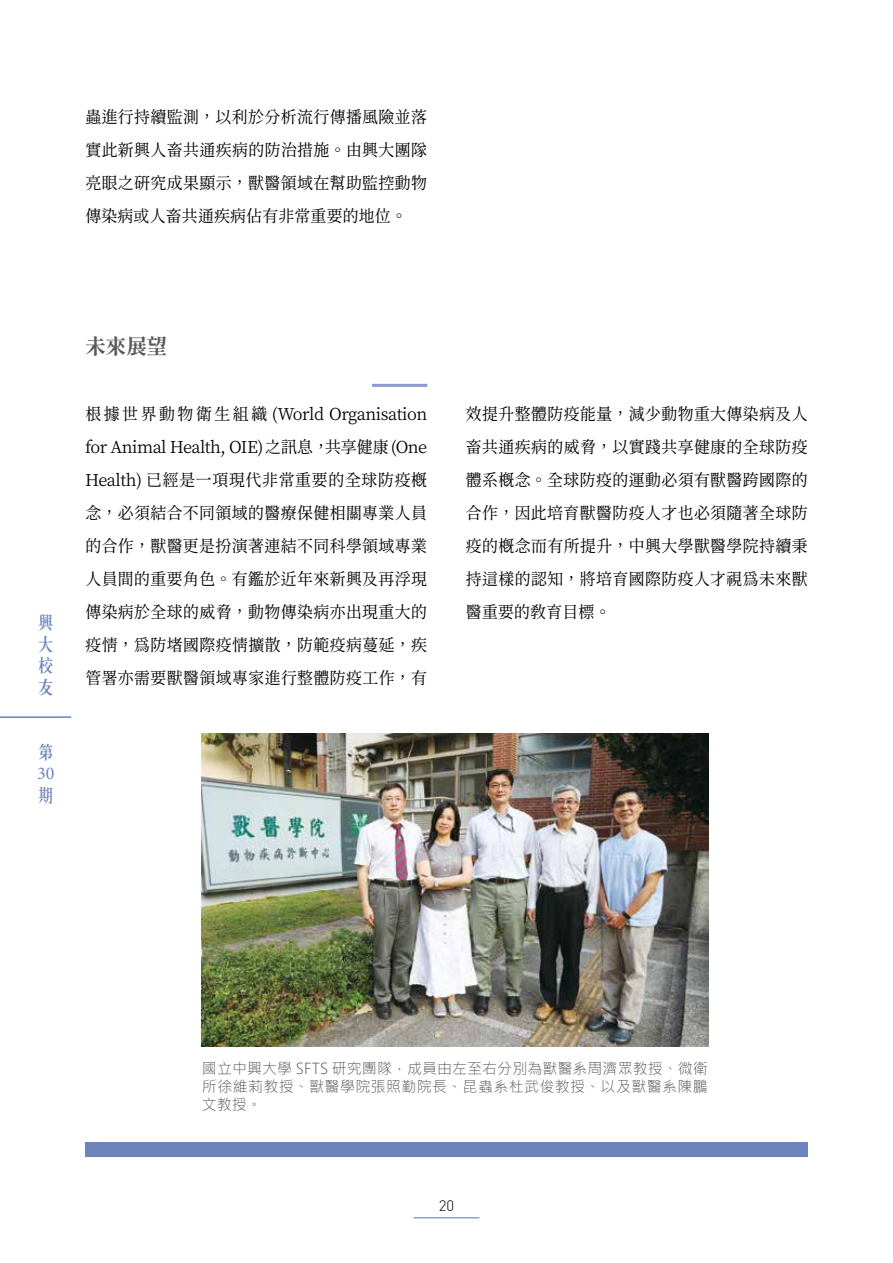
<style>
.page{position:relative;width:893px;height:1263px;background:#fff}
.page>*{position:absolute;margin:0;border:0;box-sizing:border-box;transform-origin:0 0}
.t1{font:21px "Gen Ryu Min TW Bold TTF";color:#595757}
.t2{font:500 18px/21.6px "C Song 3 HK";color:#6c84bc;text-align:justify}
.t3{font:18px "Minion Pro";color:#6c84bc}
.t4{font:16.5px/33px "Gen Ryu Min TW Regular TTF";letter-spacing:-.01em;color:#000;text-align:justify}
.t5{font:15px/18px "Microsoft Jheng Hei UI Light";letter-spacing:.025em;color:#595757;text-align:justify}
.t6{font:300 15px "DINOT";color:#000}
</style>
<div class="page">
<hr style="left:0;top:716px;width:71px;height:2px;background:#6c84bc">
<hr style="left:414px;top:1217px;width:65px;height:1px;background:#6c84bc">
<hr style="left:372px;top:384px;width:55px;height:3px;background:#8a9ac9">
<img style="left:202px;top:733px;width:506px;height:314px">
<div style="left:85px;top:1142px;width:723px;height:15px;background:#6c84bc"></div>
<p class="t4" style="left:85px;top:101px;width:344px">蟲進行持續監測，以利於分析流行傳播風險並落實此新興人畜共通疾病的防治措施。由興大團隊亮眼之研究成果顯示，獸醫領域在幫助監控動物傳染病或人畜共通疾病佔有非常重要的地位。</p>
<p class="t2" style="left:37px;top:610px;width:19px">興大校友</p>
<p class="t2" style="left:37px;top:739px;width:19px">第</p>
<p class="t3" style="left:37px;top:761px;width:19px">30</p>
<p class="t2" style="left:37px;top:782px;width:19px">期</p>
<p class="t1" style="left:85px;top:334px;width:84px">未來展望</p>
<p class="t4" style="left:85px;top:398px;width:344px">根據世界動物衛生組織 (World Organisation for Animal Health, OIE)之訊息，共享健康 (One Health) 已經是一項現代非常重要的全球防疫概念，必須結合不同領域的醫療保健相關專業人員的合作，獸醫更是扮演著連結不同科學領域專業人員間的重要角色。有鑑於近年來新興及再浮現傳染病於全球的威脅，動物傳染病亦出現重大的疫情，為防堵國際疫情擴散，防範疫病蔓延，疾管署亦需要獸醫領域專家進行整體防疫工作，有</p>
<p class="t4" style="left:466px;top:398px;width:344px">效提升整體防疫能量，減少動物重大傳染病及人畜共通疾病的威脅，以實踐共享健康的全球防疫體系概念。全球防疫的運動必須有獸醫跨國際的合作，因此培育獸醫防疫人才也必須隨著全球防疫的概念而有所提升，中興大學獸醫學院持續秉持這樣的認知，將培育國際防疫人才視為未來獸醫重要的教育目標。</p>
<p class="t5" style="left:202px;top:1059px;width:507px">國立中興大學 SFTS 研究團隊，成員由左至右分別為獸醫系周濟眾教授、微衛所徐維莉教授、獸醫學院張照勤院長、昆蟲系杜武俊教授、以及獸醫系陳鵬文教授。</p>
<p class="t6" style="left:439px;top:1195px;width:17px">20</p>
</div>
